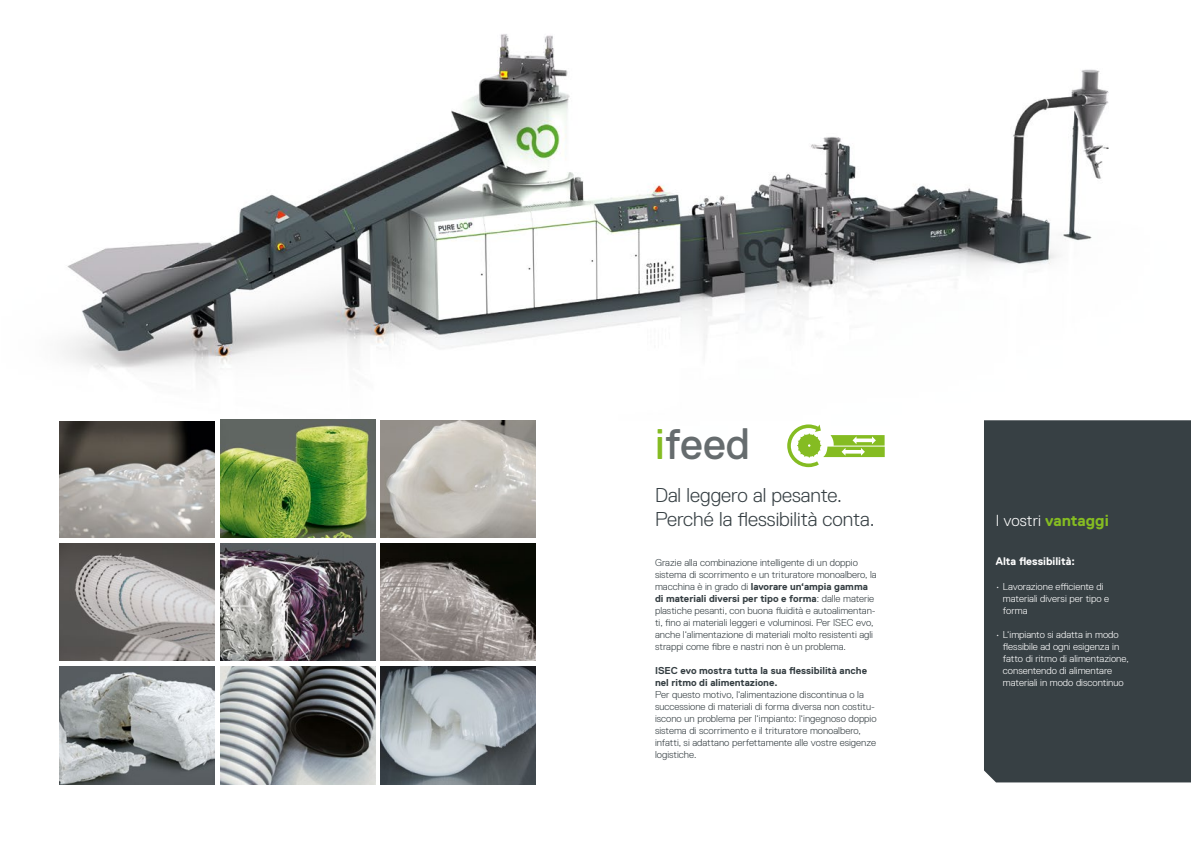
<style>
.page{position:relative;width:1191px;height:842px;background:#fff}
.page>*{position:absolute;margin:0;border:0;box-sizing:border-box;transform-origin:0 0}
.t1{font:44px "Replica Std";color:#666c6e}
.t2{font:300 20px/24px "Replica Std";color:#374044}
.t3{font:700 16px "Replica Std";color:#85bc22}
.t4{font:700 11px "Replica Std";color:#fff}
.t5{font:300 10px/12px "Replica Std";color:#374044}
.t6{font:300 10px/12px "Replica Std";color:#fff}
.t7{font:700 10px/12px "Replica Std";color:#374044}
.s1{color:#85bc22}
.s2{font-weight:700}
.s3{font-weight:300;color:#fff}
</style>
<div class="page">
<img style="left:59px;top:34px;width:1050px;height:423px">
<img style="left:381px;top:420px;width:155px;height:118px">
<img style="left:60px;top:421px;width:155px;height:116px">
<img style="left:220px;top:420px;width:155px;height:117px">
<img style="left:220px;top:543px;width:155px;height:118px">
<img style="left:381px;top:543px;width:155px;height:118px">
<img style="left:220px;top:666px;width:155px;height:118px">
<img style="left:60px;top:667px;width:155px;height:117px">
<img style="left:60px;top:543px;width:155px;height:118px">
<img style="left:381px;top:667px;width:155px;height:117px">
<div style="left:984px;top:420px;width:207px;height:362px;background:#374044"></div>
<svg style="left:787px;top:424px;width:97px;height:43px"></svg>
<h1 class="t1" style="left:655px;top:419px;width:97px"><span class="s1">i</span>feed</h1>
<h2 class="t2" style="left:655px;top:483px;width:221px">Dal leggero al pesante.<br>Perché la flessibilità conta.</h2>
<p class="t5" style="left:655px;top:557px;width:223px">Grazie alla combinazione intelligente di un doppio sistema di scorrimento e un trituratore monoalbero, la macchina è in grado di <span class="s2">lavorare un‘ampia gamma di materiali diversi per tipo e forma</span>: dalle materie plastiche pesanti, con buona fluidità e autoalimentan&shy;ti, fino ai materiali leggeri e voluminosi. Per ISEC evo, anche l‘alimentazione di materiali molto resistenti agli strappi come fibre e nastri non è un problema.</p>
<p class="t7" style="left:655px;top:665px;width:214px">ISEC evo mostra tutta la sua flessibilità anche nel ritmo di alimentazione.</p>
<p class="t5" style="left:655px;top:689px;width:223px">Per questo motivo, l‘alimentazione discontinua o la successione di materiali di forma diversa non costitu&shy;iscono un problema per l‘impianto: l‘ingegnoso doppio sistema di scorrimento e il trituratore monoalbero, infatti, si adattano perfettamente alle vostre esigenze logistiche.</p>
<h3 class="t3" style="left:996px;top:511px;width:114px"><span class="s3">I vostri</span> vantaggi</h3>
<p class="t4" style="left:996px;top:555px;width:80px">Alta flessibilità:</p>
<p class="t6" style="left:1003px;top:581px;width:108px;text-indent:-7px">• Lavorazione efficiente di materiali diversi per tipo e forma</p>
<p class="t6" style="left:1003px;top:629px;width:127px;text-indent:-7px">• L‘impianto si adatta in modo flessibile ad ogni esigenza in fatto di ritmo di alimentazione, consentendo di alimentare materiali in modo discontinuo</p>
</div>
